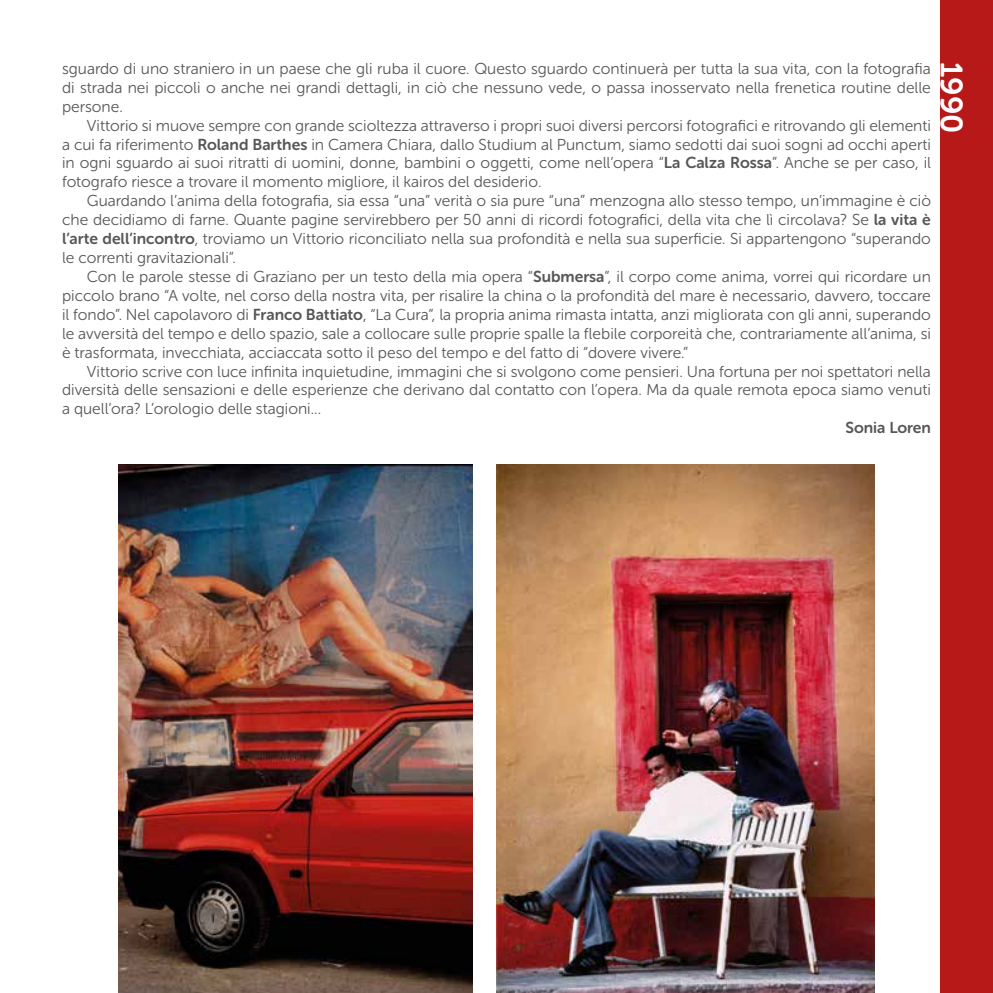
<style>
.page{position:relative;width:993px;height:993px;background:#fff}
.page>*{position:absolute;margin:0;border:0;box-sizing:border-box;transform-origin:0 0}
.t1{font:30.8px "Museo Sans Rounded 700";color:#fff}
.t2{font:15.75px/18.9px "Museo Sans Rounded 300";color:#575756;text-align:justify}
.t3{font:15.75px "Museo Sans Rounded 700";color:#575756}
.s1{font-family:"Museo Sans Rounded 700"}
</style>
<div class="page">
<img style="left:497px;top:464px;width:377px;height:528px">
<img style="left:118px;top:464px;width:354px;height:528px">
<div style="left:940px;top:0;width:52px;height:992px;background:#b71918"></div>
<p class="t2" style="left:62px;top:59px;width:870px">sguardo di uno straniero in un paese che gli ruba il cuore. Questo sguardo continuerà per tutta la sua vita, con la fotografia di strada nei piccoli o anche nei grandi dettagli, in ciò che nessuno vede, o passa inosservato nella frenetica routine delle persone.</p>
<p class="t2" style="left:62px;top:116px;width:870px;text-indent:25px">Vittorio si muove sempre con grande scioltezza attraverso i propri suoi diversi percorsi fotografici e ritrovando gli elementi a cui fa riferimento <span class="s1">Roland Barthes</span> in Camera Chiara, dallo Studium al Punctum, siamo sedotti dai suoi sogni ad occhi aperti in ogni sguardo ai suoi ritratti di uomini, donne, bambini o oggetti, come nell’opera “<span class="s1">La Calza Rossa</span>”. Anche se per caso, il fotografo riesce a trovare il momento migliore, il kairos del desiderio.</p>
<p class="t2" style="left:62px;top:191px;width:870px;text-indent:25px">Guardando l’anima della fotografia, sia essa “una” verità o sia pure “una” menzogna allo stesso tempo, un’immagine è ciò che decidiamo di farne. Quante pagine servirebbero per 50 anni di ricordi fotografici, della vita che lì circolava? Se <span class="s1">la vita è l’arte dell’incontro</span>, troviamo un Vittorio riconciliato nella sua profondità e nella sua superficie. Si appartengono “superando le correnti gravitazionali”.</p>
<p class="t2" style="left:62px;top:267px;width:870px;text-indent:25px">Con le parole stesse di Graziano per un testo della mia opera “<span class="s1">Submersa</span>”, il corpo come anima, vorrei qui ricordare un piccolo brano “A volte, nel corso della nostra vita, per risalire la china o la profondità del mare è necessario, davvero, toccare il fondo”. Nel capolavoro di <span class="s1">Franco Battiato</span>, “La Cura”, la propria anima rimasta intatta, anzi migliorata con gli anni, superando le avversità del tempo e dello spazio, sale a collocare sulle proprie spalle la flebile corporeità che, contrariamente all’anima, si è trasformata, invecchiata, acciaccata sotto il peso del tempo e del fatto di “dovere vivere.”</p>
<p class="t2" style="left:62px;top:362px;width:870px;text-indent:25px">Vittorio scrive con luce infinita inquietudine, immagini che si svolgono come pensieri. Una fortuna per noi spettatori nella diversità delle sensazioni e delle esperienze che derivano dal contatto con l’opera. Ma da quale remota epoca siamo venuti a quell’ora? L’orologio delle stagioni...</p>
<p class="t3" style="left:845px;top:419px;width:87px">Sonia Loren</p>
<h1 class="t1" style="left:968px;top:62px;width:73px;rotate:90deg">1990</h1>
</div>
